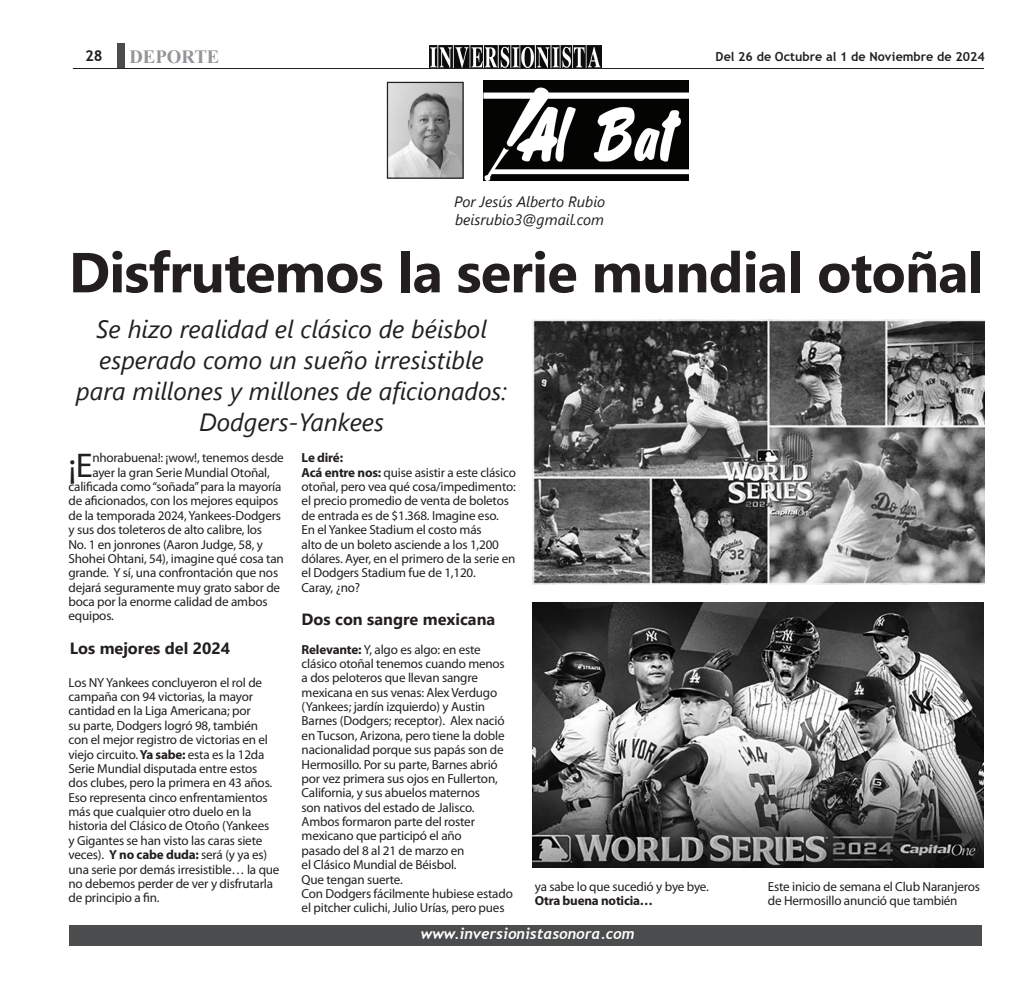
<style>
.page{position:relative;width:1029px;height:990px;background:#fff}
.page>*{position:absolute;margin:0;border:0;box-sizing:border-box;transform-origin:0 0}
.t1{font:700 56.25px "Segoe UI";letter-spacing:-.015em;color:#231f20}
.t2{font:34.5px "Myriad Pro";color:#231f20}
.t3{font:italic 25px/31.2px "Segoe UI";color:#231f20;text-align:center}
.t4{font:700 18.75px "Times New Roman";color:#939598}
.t5{font:700 16.25px "Segoe UI";color:#231f20}
.t6{font:italic 15px/18.8px "Segoe UI";color:#231f20}
.t7{font:italic 700 15px "Trebuchet";color:#fff}
.t8{font:700 15px "Trebuchet MS";color:#231f20}
.t9{font:13.12px/14.4px "Myriad Pro";letter-spacing:-.015em;color:#231f20}
.t10{font:700 13.12px "Myriad Pro";letter-spacing:-.015em;color:#231f20}
.t11{font:700 12.5px "Trebuchet MS";color:#231f20}
.s1{font-weight:700}
</style>
<div class="page">
<div style="left:117px;top:44px;width:7px;height:25px;background:#4b4c4d"></div>
<img style="left:429px;top:46px;width:172px;height:22px">
<hr style="left:73px;top:68px;width:910px;height:1px;background:#231f20">
<div style="left:70px;top:925px;width:911px;height:20px;background:#4b4c4d"></div>
<img style="left:388px;top:84px;width:73px;height:93px">
<div style="left:386px;top:82px;width:77px;height:97px;border:1px solid #231f20"></div>
<img style="left:483px;top:80px;width:205px;height:101px">
<img style="left:532px;top:602px;width:451px;height:265px">
<img style="left:532px;top:320px;width:452px;height:265px">
<p class="t8" style="left:85px;top:46px;width:19px">28</p>
<h3 class="t4" style="left:129px;top:44px;width:91px">DEPORTE</h3>
<p class="t11" style="left:715px;top:49px;width:270px">Del 26 de Octubre al 1 de Noviembre de 2024</p>
<p class="t6" style="left:454px;top:190px;width:153px">Por Jesús Alberto Rubio beisrubio3@gmail.com</p>
<h1 class="t1" style="left:69px;top:219px;width:916px">Disfrutemos la serie mundial otoñal</h1>
<h3 class="t3" style="left:76px;top:309px;width:432px">Se hizo realidad el clásico de béisbol esperado como un sueño irresistible para millones y millones de aficionados:<br>Dodgers-Yankees</h3>
<h2 class="t2" style="left:68px;top:444px;width:26px">¡E</h2>
<p class="t9" style="left:92px;top:451px;width:193px">nhorabuena!: ¡wow!, tenemos desde</p>
<p class="t9" style="left:92px;top:465px;width:179px">ayer la gran Serie Mundial Otoñal,</p>
<p class="t9" style="left:68px;top:479px;width:214px">calificada como “soñada” para la mayoría</p>
<p class="t9" style="left:68px;top:494px;width:211px">de aficionados, con los mejores equipos</p>
<p class="t9" style="left:68px;top:508px;width:214px">de la temporada 2024, Yankees-Dodgers</p>
<p class="t9" style="left:68px;top:522px;width:195px">y sus dos toleteros de alto calibre, los</p>
<p class="t9" style="left:68px;top:537px;width:196px">No. 1 en jonrones (Aaron Judge, 58, y</p>
<p class="t9" style="left:68px;top:551px;width:217px">Shohei Ohtani, 54), imagine qué cosa tan</p>
<p class="t9" style="left:68px;top:566px;width:211px">grande. Y sí, una confrontación que nos</p>
<p class="t9" style="left:68px;top:580px;width:213px">dejará seguramente muy grato sabor de</p>
<p class="t9" style="left:68px;top:594px;width:200px">boca por la enorme calidad de ambos</p>
<p class="t9" style="left:68px;top:609px;width:47px">equipos.</p>
<p class="t5" style="left:70px;top:633px;width:162px">Los mejores del 2024</p>
<p class="t9" style="left:68px;top:675px;width:212px">Los NY Yankees concluyeron el rol de campaña con 94 victorias, la mayor cantidad en la Liga Americana; por<br>su parte, Dodgers logró 98, también con el mejor registro de victorias en el viejo circuito. <span class="s1">Ya sabe:</span> esta es la 12da Serie Mundial disputada entre estos dos clubes, pero la primera en 43 años.<br>Eso representa cinco enfrentamientos más que cualquier otro duelo en la historia del Clásico de Otoño (Yankees<br>y Gigantes se han visto las caras siete veces). <span class="s1">Y no cabe duda:</span> será (y ya es) una serie por demás irresistible… la que no debemos perder de ver y disfrutarla de principio a fin.</p>
<p class="t9" style="left:301px;top:451px;width:216px"><span class="s1">Le diré:<br>Acá entre nos:</span> quise asistir a este clásico otoñal, pero vea qué cosa/impedimento: el precio promedio de venta de boletos de entrada es de $1.368. Imagine eso.<br>En el Yankee Stadium el costo más<br>alto de un boleto asciende a los 1,200 dólares. Ayer, en el primero de la serie en el Dodgers Stadium fue de 1,120.<br>Caray, ¿no?</p>
<p class="t5" style="left:301px;top:604px;width:195px">Dos con sangre mexicana</p>
<p class="t9" style="left:301px;top:642px;width:213px"><span class="s1">Relevante:</span> Y, algo es algo: en este clásico otoñal tenemos cuando menos a dos peloteros que llevan sangre mexicana en sus venas: Alex Verdugo (Yankees; jardín izquierdo) y Austin Barnes (Dodgers; receptor). Alex nació en Tucson, Arizona, pero tiene la doble nacionalidad porque sus papás son de Hermosillo. Por su parte, Barnes abrió por vez primera sus ojos en Fullerton, California, y sus abuelos maternos<br>son nativos del estado de Jalisco.<br>Ambos formaron parte del roster mexicano que participó el año<br>pasado del 8 al 21 de marzo en<br>el Clásico Mundial de Béisbol.<br>Que tengan suerte.<br>Con Dodgers fácilmente hubiese estado el pitcher culichi, Julio Urías, pero pues</p>
<p class="t9" style="left:534px;top:879px;width:175px">ya sabe lo que sucedió y bye bye.</p>
<p class="t10" style="left:534px;top:892px;width:120px">Otra buena noticia…</p>
<p class="t7" style="left:420px;top:924px;width:215px">www.inversionistasonora.com</p>
<p class="t9" style="left:767px;top:879px;width:213px">Este inicio de semana el Club Naranjeros de Hermosillo anunció que también</p>
</div>
